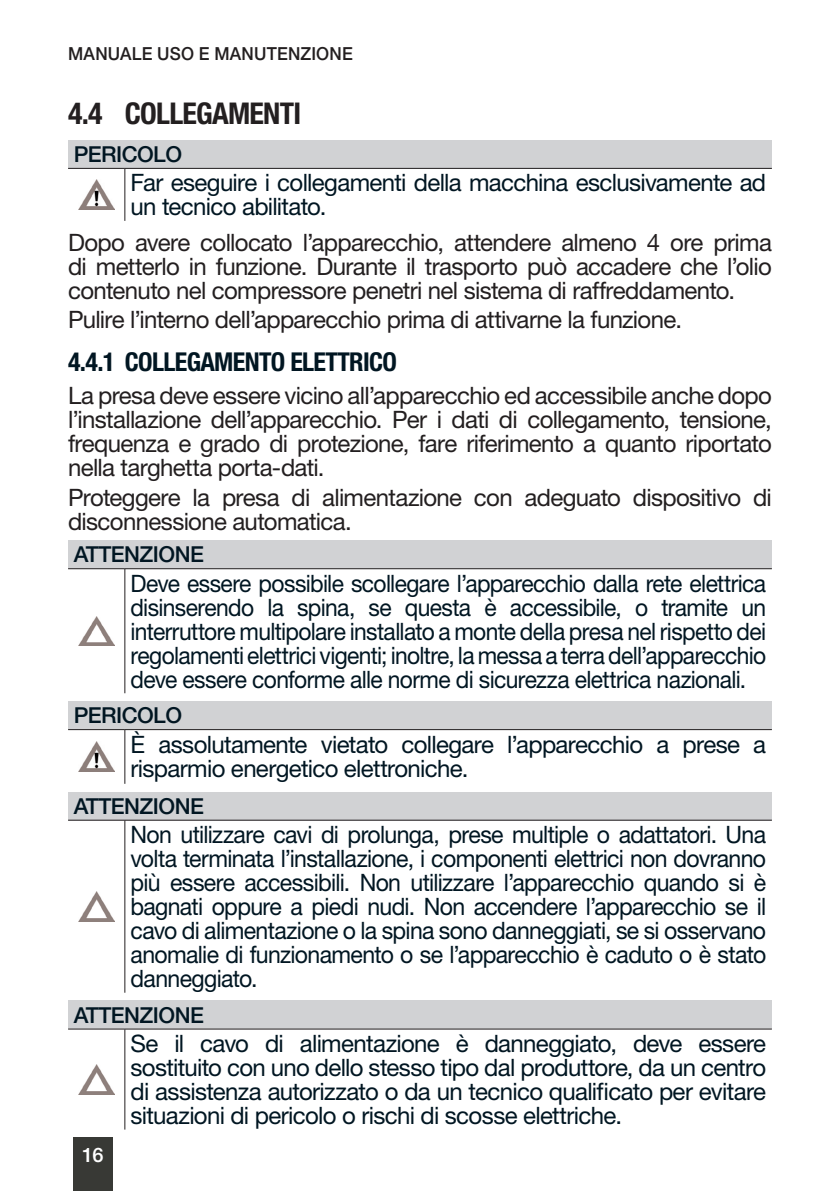
<style>
.page{position:relative;width:840px;height:1191px;background:#fff}
.page>*{position:absolute;margin:0;border:0;box-sizing:border-box;transform-origin:0 0}
.t1{font:700 condensed 30px "Helvetica Neue LT Std";letter-spacing:-.025em;color:#231f20}
.t2{font:700 condensed 26px "Helvetica Neue LT Std";letter-spacing:-.025em;color:#011622}
.Body{font:24px/24px "Helvetica Neue LT Std";letter-spacing:-.03em;color:#231f20;text-align:justify}
.AVVERTENZA_-_testo{font:24px/24px "Helvetica Neue LT Std";letter-spacing:-.03em;color:#011622}
.AVVERTENZA_-_testo-2{font:24px/24px "Helvetica Neue LT Std";letter-spacing:-.03em;color:#011622;text-align:justify;scale:.96 1}
.AVVERTENZA_-_testo-3{font:24px/24px "Helvetica Neue LT Std";letter-spacing:-.03em;color:#011622;text-align:justify;scale:.95 1}
.AVVERTENZA-titolo{font:500 22px "Helvetica Neue LT Std";letter-spacing:-.025em;color:#011622}
.t3{font:500 20px "Helvetica Neue LT Std";color:#fff}
.t4{font:500 18px "Helvetica Neue LT Std";letter-spacing:.01em;color:#231f20;scale:.95 1}
</style>
<div class="page">
<div style="left:73px;top:1137px;width:40px;height:54px;background:#383935"></div>
<div style="left:68px;top:140px;width:703px;height:28px;background:#d1d2d4"></div>
<hr style="left:68px;top:168px;width:57px;height:1px;background:#231f20">
<hr style="left:125px;top:168px;width:646px;height:1px;background:#231f20">
<hr style="left:124px;top:169px;width:1px;height:52px;background:#231f20">
<img style="left:78px;top:180px;width:37px;height:29px">
<div style="left:68px;top:540px;width:703px;height:29px;background:#d1d2d4"></div>
<hr style="left:68px;top:568px;width:57px;height:1px;background:#231f20">
<hr style="left:125px;top:568px;width:646px;height:1px;background:#231f20">
<hr style="left:124px;top:569px;width:1px;height:124px;background:#231f20">
<img style="left:78px;top:616px;width:37px;height:30px">
<div style="left:68px;top:701px;width:703px;height:28px;background:#d1d2d4"></div>
<hr style="left:68px;top:729px;width:57px;height:1px;background:#231f20">
<hr style="left:125px;top:729px;width:646px;height:1px;background:#231f20">
<hr style="left:124px;top:730px;width:1px;height:54px;background:#231f20">
<img style="left:78px;top:742px;width:37px;height:29px">
<div style="left:68px;top:792px;width:703px;height:28px;background:#d1d2d4"></div>
<hr style="left:68px;top:820px;width:57px;height:1px;background:#231f20">
<hr style="left:125px;top:820px;width:646px;height:1px;background:#231f20">
<hr style="left:124px;top:820px;width:1px;height:172px;background:#231f20">
<img style="left:78px;top:891px;width:37px;height:30px">
<div style="left:68px;top:1000px;width:703px;height:29px;background:#d1d2d4"></div>
<hr style="left:68px;top:1028px;width:57px;height:1px;background:#231f20">
<hr style="left:125px;top:1028px;width:646px;height:1px;background:#231f20">
<hr style="left:124px;top:1029px;width:1px;height:100px;background:#231f20">
<img style="left:78px;top:1064px;width:37px;height:30px">
<p class="t4" style="left:68px;top:43px;width:301px">MANUALE USO E MANUTENZIONE</p>
<p class="t1" style="left:68px;top:95px;width:234px">4.4 COLLEGAMENTI</p>
<p class="AVVERTENZA-titolo" style="left:74px;top:141px;width:110px">PERICOLO</p>
<p class="AVVERTENZA_-_testo" style="left:130px;top:170px;width:636px">Far eseguire i collegamenti della macchina esclusivamente ad un tecnico abilitato.</p>
<p class="Body" style="left:68px;top:230px;width:705px">Dopo avere collocato l’apparecchio, attendere almeno 4 ore prima di metterlo in funzione. Durante il trasporto può accadere che l’olio contenuto nel compressore penetri nel sistema di raffreddamento.</p>
<p class="Body" style="left:68px;top:307px;width:615px">Pulire l’interno dell’apparecchio prima di attivarne la funzione.</p>
<p class="t2" style="left:68px;top:346px;width:330px">4.4.1 COLLEGAMENTO ELETTRICO</p>
<p class="Body" style="left:68px;top:383px;width:705px">La presa deve essere vicino all’apparecchio ed accessibile anche dopo l’installazione dell’apparecchio. Per i dati di collegamento, tensione, frequenza e grado di protezione, fare riferimento a quanto riportato nella targhetta porta-dati.</p>
<p class="Body" style="left:68px;top:484px;width:704px">Proteggere la presa di alimentazione con adeguato dispositivo di disconnessione automatica.</p>
<p class="AVVERTENZA-titolo" style="left:74px;top:541px;width:131px">ATTENZIONE</p>
<p class="AVVERTENZA_-_testo-3" style="left:130px;top:570px;width:670px">Deve essere possibile scollegare l’apparecchio dalla rete elettrica disinserendo la spina, se questa è accessibile, o tramite un interruttore multipolare installato a monte della presa nel rispetto dei regolamenti elettrici vigenti; inoltre, la messa a terra dell’apparecchio deve essere conforme alle norme di sicurezza elettrica nazionali.</p>
<p class="AVVERTENZA-titolo" style="left:74px;top:702px;width:110px">PERICOLO</p>
<p class="AVVERTENZA_-_testo" style="left:130px;top:732px;width:636px">È assolutamente vietato collegare l’apparecchio a prese a risparmio energetico elettroniche.</p>
<p class="AVVERTENZA-titolo" style="left:74px;top:793px;width:131px">ATTENZIONE</p>
<p class="AVVERTENZA_-_testo-2" style="left:130px;top:822px;width:663px">Non utilizzare cavi di prolunga, prese multiple o adattatori. Una volta terminata l’installazione, i componenti elettrici non dovranno più essere accessibili. Non utilizzare l’apparecchio quando si è bagnati oppure a piedi nudi. Non accendere l’apparecchio se il cavo di alimentazione o la spina sono danneggiati, se si osservano anomalie di funzionamento o se l’apparecchio è caduto o è stato danneggiato.</p>
<p class="AVVERTENZA-titolo" style="left:74px;top:1001px;width:131px">ATTENZIONE</p>
<p class="AVVERTENZA_-_testo" style="left:130px;top:1031px;width:636px;text-align:justify">Se il cavo di alimentazione è danneggiato, deve essere sostituito con uno dello stesso tipo dal produttore, da un centro di assistenza autorizzato o da un tecnico qualificato per evitare situazioni di pericolo o rischi di scosse elettriche.</p>
<p class="t3" style="left:82px;top:1142px;width:23px">16</p>
</div>
